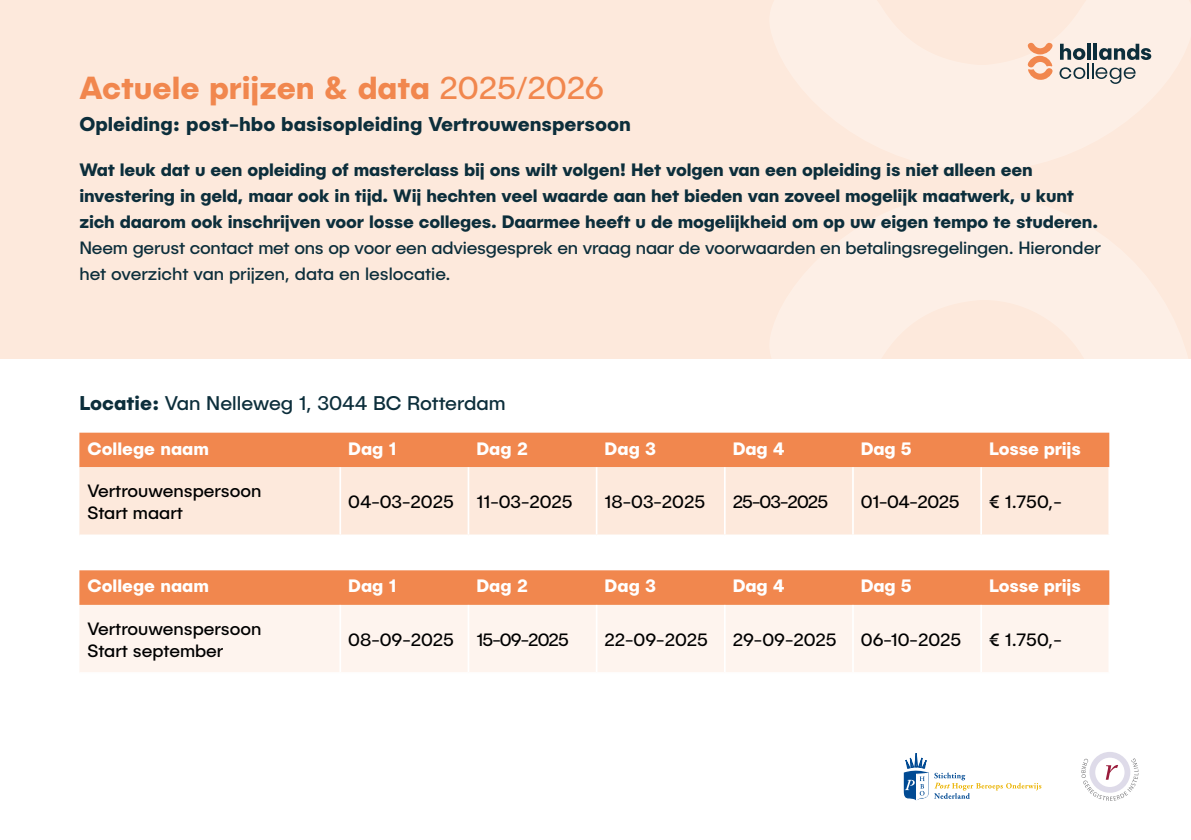
<style>
.page{position:relative;width:1191px;height:840px;background:#fff}
.page>*{position:absolute;margin:0;border:0;box-sizing:border-box;transform-origin:0 0}
.t1{font:700 32px "Publica Sans";color:#f1874e}
.t2{font:700 20px "Publica Sans";color:#0c2e3b}
.t3{font:20px "Publica Sans";color:#0c2e3b}
.t4{font:700 18px/26px "Publica Sans";letter-spacing:-.01em;color:#0c2e3b}
.t5{font:18px/21.6px "Publica Sans";color:#000}
.t6{font:18px/26px "Publica Sans";letter-spacing:-.01em;color:#0c2e3b}
.t7{font:700 18px "Publica Sans";color:#fff}
.t8{font:18px "Publica Sans";letter-spacing:-.025em;color:#000}
.s1{font-weight:400}
.s2{font-weight:700}
</style>
<div class="page">
<div style="left:0;top:0;width:1191px;height:358px;background:#fde9dc"></div>
<svg style="left:769px;top:358px;width:422px;height:1px"></svg>
<div style="left:79px;top:432px;width:1030px;height:35px;background:#f1874e"></div>
<div style="left:79px;top:467px;width:1029px;height:67px;background:#fde9dc"></div>
<hr style="left:339px;top:467px;width:2px;height:67px;background:#fff">
<hr style="left:467px;top:467px;width:2px;height:67px;background:#fff">
<hr style="left:596px;top:467px;width:1px;height:67px;background:#fff">
<hr style="left:724px;top:467px;width:1px;height:67px;background:#fff">
<hr style="left:852px;top:467px;width:2px;height:67px;background:#fff">
<hr style="left:980px;top:467px;width:2px;height:67px;background:#fff">
<svg style="left:1059px;top:44px;width:92px;height:40px"></svg>
<svg style="left:1027px;top:43px;width:25px;height:37px"></svg>
<div style="left:79px;top:570px;width:1030px;height:34px;background:#f1874e"></div>
<div style="left:79px;top:604px;width:1029px;height:67px;background:#fef4ee"></div>
<hr style="left:339px;top:604px;width:2px;height:67px;background:#fff">
<hr style="left:467px;top:604px;width:2px;height:67px;background:#fff">
<hr style="left:596px;top:604px;width:1px;height:67px;background:#fff">
<hr style="left:724px;top:604px;width:1px;height:67px;background:#fff">
<hr style="left:852px;top:604px;width:2px;height:67px;background:#fff">
<hr style="left:980px;top:604px;width:2px;height:67px;background:#fff">
<svg style="left:903px;top:753px;width:138px;height:47px"></svg>
<svg style="left:1081px;top:752px;width:57px;height:48px"></svg>
<h1 class="t1" style="left:79px;top:66px;width:526px">Actuele prijzen &amp; data <span class="s1">2025/2026</span></h1>
<p class="t2" style="left:79px;top:111px;width:553px">Opleiding: post-hbo basisopleiding Vertrouwenspersoon</p>
<p class="t4" style="left:79px;top:156px;width:1020px">Wat leuk dat u een opleiding of masterclass bij ons wilt volgen! Het volgen van een opleiding is niet alleen een investering in geld, maar ook in tijd. Wij hechten veel waarde aan het bieden van zoveel mogelijk maatwerk, u kunt zich daarom ook inschrijven voor losse colleges. Daarmee heeft u de mogelijkheid om op uw eigen tempo te studeren.</p>
<p class="t6" style="left:79px;top:234px;width:1023px">Neem gerust contact met ons op voor een adviesgesprek en vraag naar de voorwaarden en betalingsregelingen. Hieronder het overzicht van prijzen, data en leslocatie.</p>
<p class="t3" style="left:79px;top:390px;width:428px"><span class="s2">Locatie:</span> Van Nelleweg 1, 3044 BC Rotterdam</p>
<p class="t7" style="left:87px;top:436px;width:123px">College naam</p>
<p class="t7" style="left:348px;top:436px;width:50px">Dag 1</p>
<p class="t7" style="left:476px;top:436px;width:53px">Dag 2</p>
<p class="t7" style="left:604px;top:436px;width:53px">Dag 3</p>
<p class="t7" style="left:733px;top:436px;width:53px">Dag 4</p>
<p class="t7" style="left:861px;top:436px;width:52px">Dag 5</p>
<p class="t7" style="left:989px;top:436px;width:93px">Losse prijs</p>
<p class="t5" style="left:87px;top:479px;width:176px">Vertrouwenspersoon<br>Start maart</p>
<p class="t5" style="left:348px;top:490px;width:107px">04-03-2025</p>
<p class="t5" style="left:476px;top:490px;width:98px">11-03-2025</p>
<p class="t5" style="left:604px;top:490px;width:102px">18-03-2025</p>
<p class="t5" style="left:733px;top:490px;width:97px">25-03-2025</p>
<p class="t5" style="left:861px;top:490px;width:100px">01-04-2025</p>
<p class="t5" style="left:989px;top:490px;width:74px">€ 1.750,-</p>
<p class="t7" style="left:87px;top:573px;width:123px">College naam</p>
<p class="t7" style="left:348px;top:573px;width:50px">Dag 1</p>
<p class="t7" style="left:476px;top:573px;width:53px">Dag 2</p>
<p class="t7" style="left:604px;top:573px;width:53px">Dag 3</p>
<p class="t7" style="left:733px;top:573px;width:53px">Dag 4</p>
<p class="t7" style="left:861px;top:573px;width:52px">Dag 5</p>
<p class="t7" style="left:989px;top:573px;width:93px">Losse prijs</p>
<p class="t5" style="left:87px;top:617px;width:176px">Vertrouwenspersoon<br>Start september</p>
<p class="t8" style="left:348px;top:628px;width:222px">08-09-2025 15-09-2025</p>
<p class="t5" style="left:604px;top:628px;width:105px">22-09-2025</p>
<p class="t5" style="left:733px;top:628px;width:105px">29-09-2025</p>
<p class="t5" style="left:861px;top:628px;width:102px">06-10-2025</p>
<p class="t5" style="left:989px;top:628px;width:74px">€ 1.750,-</p>
</div>
